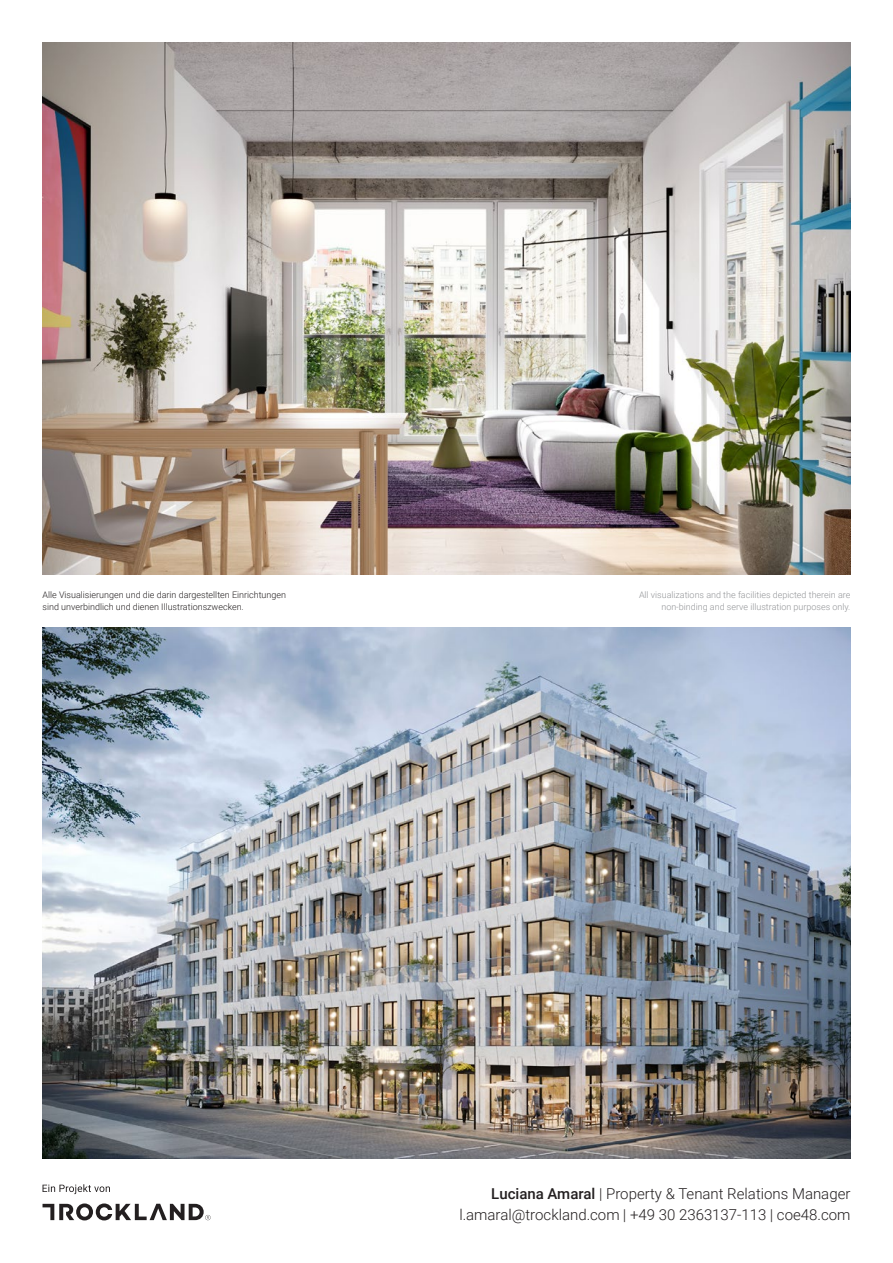
<style>
.page{position:relative;width:893px;height:1263px;background:#fff}
.page>*{position:absolute;margin:0;border:0;box-sizing:border-box;transform-origin:0 0}
.t1{font:300 15px/21px "Roboto";color:#231f20;text-align:right}
.t2{font:300 9px/12px "Roboto";color:#231f20}
.t3{font:300 9px/12px "Roboto";color:#939598;text-align:right}
.s1{font-weight:500}
.s2{font-family:"Roboto Slab"}
</style>
<div class="page">
<svg style="left:43px;top:1184px;width:67px;height:10px"></svg>
<svg style="left:43px;top:1203px;width:168px;height:17px"></svg>
<img style="left:43px;top:627px;width:807px;height:532px">
<img style="left:43px;top:43px;width:807px;height:531px">
<p class="t2" style="left:43px;top:588px;width:245px">Alle Visualisierungen und die darin dargestellten Einrichtungen sind unverbindlich und dienen Illustrationszwecken.</p>
<p class="t3" style="left:639px;top:588px;width:213px">All visualizations and the facilities depicted therein are non-binding and serve illustration purposes only.</p>
<h1 class="t1" style="left:459px;top:1183px;width:393px"><span class="s1">Luciana Amaral</span> | Property &amp; Tenant Relations Manager l.amaral@trockland.com <span class="s2">|</span> +49 30 2363137-113 <span class="s2">|</span> coe48.com</h1>
</div>
